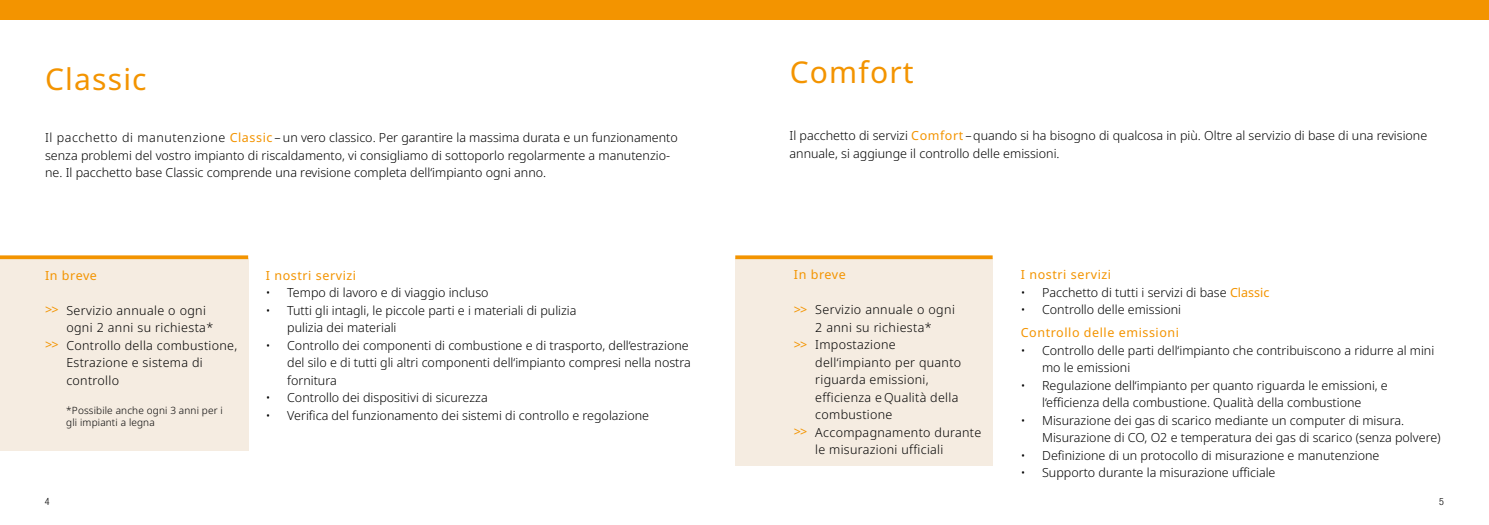
<style>
.page{position:relative;width:1489px;height:525px;background:#fff}
.page>*{position:absolute;margin:0;border:0;box-sizing:border-box;transform-origin:0 0}
.t1{font:30px "Noto Sans";letter-spacing:.04em;color:#f39400}
.t2{font:300 12.5px/17.5px "Noto Sans";color:#000}
.t3{font:300 12.5px "Noto Sans";letter-spacing:.025em;color:#000}
.t4{font:300 12.5px "Noto Sans";letter-spacing:.03em;color:#000}
.t5{font:12.5px "Noto Sans";letter-spacing:.045em;color:#f39400}
.t6{font:300 10px/12px "Noto Sans";letter-spacing:.015em;color:#000}
.t7{font:300 condensed 10px "Helvetica Neue";color:#000}
.s1{font-weight:400;color:#f39400}
</style>
<div class="page">
<div style="left:0;top:258px;width:248px;height:193px;background:#f5ece1"></div>
<svg style="left:0;top:255px;width:248px;height:4px"></svg>
<div style="left:735px;top:258px;width:257px;height:207px;background:#f5ece1"></div>
<svg style="left:735px;top:255px;width:257px;height:4px"></svg>
<div style="left:0;top:0;width:1488px;height:19px;background:#f39400"></div>
<h1 class="t1" style="left:45px;top:58px;width:103px">Classic</h1>
<h1 class="t1" style="left:789px;top:51px;width:126px">Comfort</h1>
<p class="t2" style="left:45px;top:129px;width:634px">Il pacchetto di manutenzione <span class="s1">Classic</span> – un vero classico. Per garantire la massima durata e un funzionamento senza problemi del vostro impianto di riscaldamento, vi consigliamo di sottoporlo regolarmente a manutenzio&shy;ne. Il pacchetto base Classic comprende una revisione completa dell‘impianto ogni anno.</p>
<p class="t5" style="left:45px;top:266px;width:53px">In breve</p>
<p class="t4" style="left:45px;top:301px;width:162px"><span class="s1">&gt;&gt;</span> Servizio annuale o ogni</p>
<p class="t4" style="left:66px;top:319px;width:148px">ogni 2 anni su richiesta*</p>
<p class="t3" style="left:45px;top:336px;width:194px"><span class="s1">&gt;&gt;</span> Controllo della combustione,</p>
<p class="t3" style="left:66px;top:354px;width:138px">Estrazione e sistema di</p>
<p class="t3" style="left:66px;top:371px;width:54px">controllo</p>
<p class="t6" style="left:66px;top:405px;width:158px">*Possibile anche ogni 3 anni per i gli impianti a legna</p>
<p class="t5" style="left:266px;top:266px;width:92px">I nostri servizi</p>
<p class="t2" style="left:266px;top:284px;width:224px">• Tempo di lavoro e di viaggio incluso</p>
<p class="t2" style="left:287px;top:301px;width:291px;text-indent:-21px">• Tutti gli intagli, le piccole parti e i materiali di pulizia pulizia dei materiali</p>
<p class="t2" style="left:287px;top:336px;width:405px;text-indent:-21px">• Controllo dei componenti di combustione e di trasporto, dell‘estrazione del silo e di tutti gli altri componenti dell‘impianto compresi nella nostra fornitura</p>
<p class="t2" style="left:266px;top:389px;width:223px">• Controllo dei dispositivi di sicurezza</p>
<p class="t2" style="left:266px;top:406px;width:384px">• Verifica del funzionamento dei sistemi di controllo e regolazione</p>
<p class="t2" style="left:789px;top:127px;width:639px">Il pacchetto di servizi <span class="s1">Comfort</span> –quando si ha bisogno di qualcosa in più. Oltre al servizio di base di una revisione annuale, si aggiunge il controllo delle emissioni.</p>
<p class="t5" style="left:794px;top:266px;width:53px">In breve</p>
<p class="t4" style="left:794px;top:301px;width:162px"><span class="s1">&gt;&gt;</span> Servizio annuale o ogni</p>
<p class="t4" style="left:815px;top:318px;width:118px">2 anni su richiesta*</p>
<p class="t3" style="left:794px;top:336px;width:103px"><span class="s1">&gt;&gt;</span> Impostazione</p>
<p class="t3" style="left:815px;top:353px;width:148px">dell‘impianto per quanto</p>
<p class="t3" style="left:815px;top:371px;width:115px">riguarda emissioni,</p>
<p class="t3" style="left:815px;top:388px;width:145px">efficienza e Qualità della</p>
<p class="t3" style="left:815px;top:406px;width:79px">combustione</p>
<p class="t3" style="left:794px;top:423px;width:189px"><span class="s1">&gt;&gt;</span> Accompagnamento durante</p>
<p class="t3" style="left:815px;top:441px;width:130px">le misurazioni ufficiali</p>
<p class="t5" style="left:1020px;top:266px;width:92px">I nostri servizi</p>
<p class="t2" style="left:1020px;top:284px;width:250px">• Pacchetto di tutti i servizi di base <span class="s1">Classic</span></p>
<p class="t2" style="left:1020px;top:301px;width:162px">• Controllo delle emissioni</p>
<p class="t5" style="left:1020px;top:324px;width:160px">Controllo delle emissioni</p>
<p class="t2" style="left:1042px;top:341px;width:393px;text-indent:-21px">• Controllo delle parti dell‘impianto che contribuiscono a ridurre al mini mo le emissioni</p>
<p class="t2" style="left:1020px;top:376px;width:368px;text-align:center">• Regulazione dell‘impianto per quanto riguarda le emissioni, e l‘efficienza della combustione. Qualità della combustione</p>
<p class="t2" style="left:1042px;top:411px;width:400px;text-indent:-21px">• Misurazione dei gas di scarico mediante un computer di misura.<br>Misurazione di CO, O2 e temperatura dei gas di scarico (senza polvere)</p>
<p class="t2" style="left:1020px;top:446px;width:360px">• Definizione di un protocollo di misurazione e manutenzione</p>
<p class="t2" style="left:1020px;top:464px;width:256px">• Supporto durante la misurazione ufficiale</p>
<p class="t7" style="left:45px;top:495px;width:6px">4</p>
<p class="t7" style="left:1438px;top:495px;width:6px">5</p>
</div>
